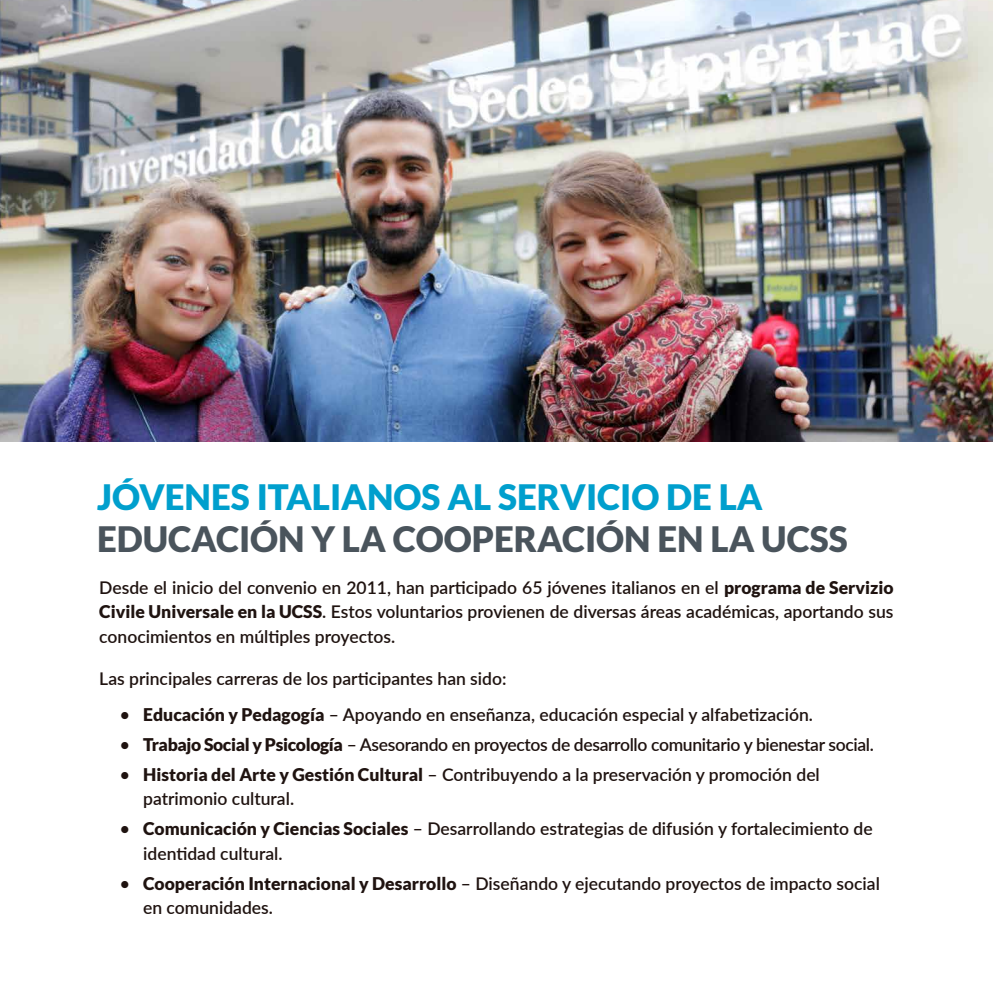
<style>
.page{position:relative;width:993px;height:993px;background:#fff}
.page>*{position:absolute;margin:0;border:0;box-sizing:border-box;transform-origin:0 0}
.t1{font:900 35px "Lato";color:#4a545c}
.t2{font:900 35px "Lato";color:#009fcd}
.t3{font:600 17.5px/24.5px "Lato";color:#1f1310}
.t4{font:600 17.5px "Lato";letter-spacing:-.02em;color:#1f1310}
.s1{font-weight:900}
</style>
<div class="page">
<img style="left:0;top:0;width:992px;height:441px">
<h1 class="t2" style="left:97px;top:476px;width:667px">JÓVENES ITALIANOS AL SERVICIO DE LA</h1>
<h1 class="t1" style="left:97px;top:518px;width:752px">EDUCACIÓN Y LA COOPERACIÓN EN LA UCSS</h1>
<p class="t3" style="left:99px;top:574px;width:795px;text-align:justify">Desde el inicio del convenio en 2011, han participado 65 jóvenes italianos en el <span class="s1">programa de Servizio Civile Universale en la UCSS</span>. Estos voluntarios provienen de diversas áreas académicas, aportando sus conocimientos en múltiples proyectos.</p>
<p class="t3" style="left:99px;top:665px;width:408px">Las principales carreras de los participantes han sido:</p>
<p class="t3" style="left:120px;top:701px;width:694px">• <span class="s1">Educación y Pedagogía</span> – Apoyando en enseñanza, educación especial y alfabetización.</p>
<p class="t4" style="left:120px;top:731px;width:755px">• <span class="s1">Trabajo Social y Psicología</span> – Asesorando en proyectos de desarrollo comunitario y bienestar social.</p>
<p class="t3" style="left:143px;top:761px;width:678px;text-indent:-23px">• <span class="s1">Historia del Arte y Gestión Cultural</span> – Contribuyendo a la preservación y promoción del patrimonio cultural.</p>
<p class="t3" style="left:143px;top:815px;width:730px;text-indent:-23px">• <span class="s1">Comunicación y Ciencias Sociales</span> – Desarrollando estrategias de difusión y fortalecimiento de identidad cultural.</p>
<p class="t3" style="left:143px;top:869px;width:738px;text-indent:-23px">• <span class="s1">Cooperación Internacional y Desarrollo</span> – Diseñando y ejecutando proyectos de impacto social en comunidades.</p>
</div>
